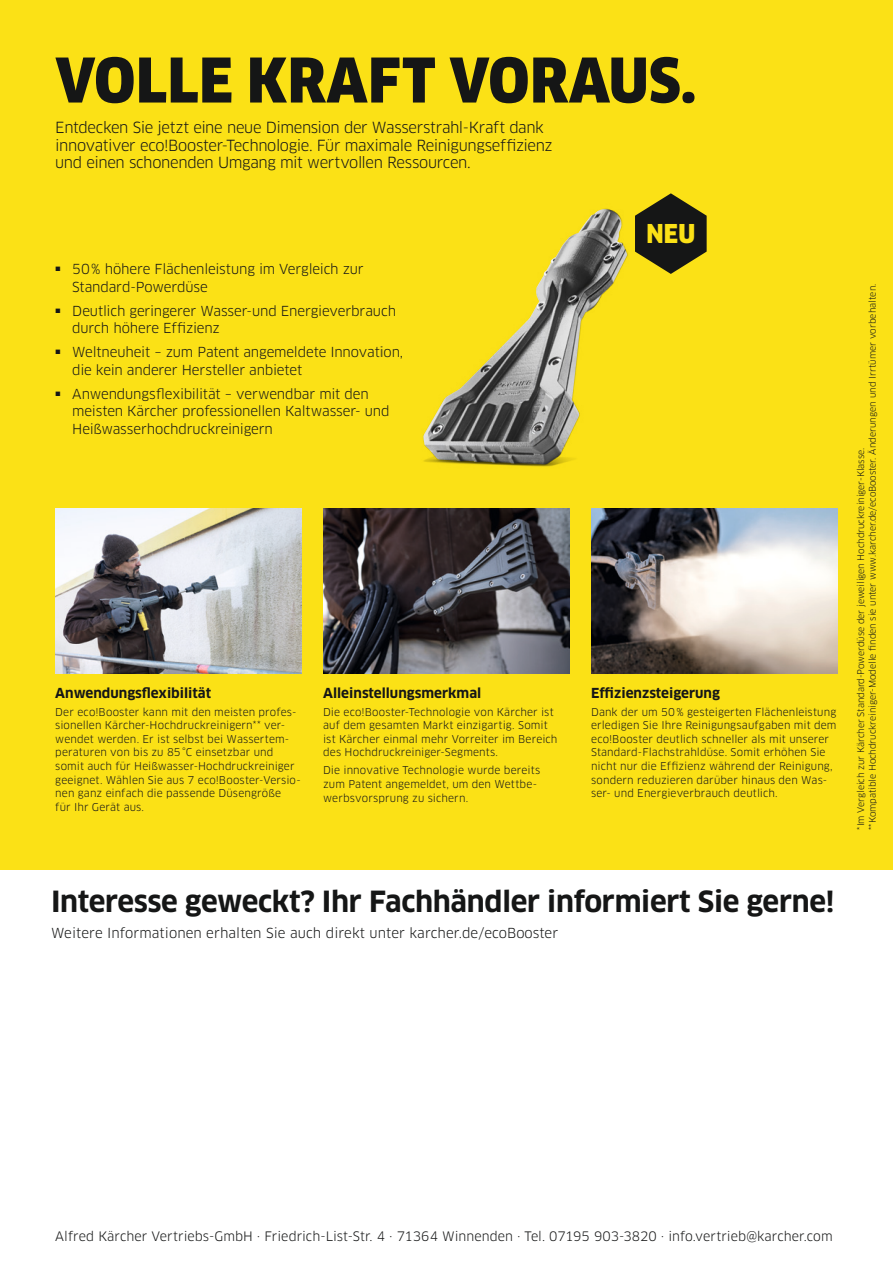
<style>
.page{position:relative;width:893px;height:1263px;background:#fff}
.page>*{position:absolute;margin:0;border:0;box-sizing:border-box;transform-origin:0 0}
.t1{font:900 60px "Clan Pro Narr";letter-spacing:.01em;color:#151616}
.t2{font:700 28.5px "Clan Pro";letter-spacing:-.01em;color:#151616}
.t3{font:900 25.35px "Clan Pro Narr";color:#fbe116}
.t4{font:15px/17.7px "Clan Pro";letter-spacing:-.025em;color:#151616}
.t5{font:13.5px/17.5px "Clan Pro";letter-spacing:-.01em;color:#151616}
.t6{font:700 13.5px "Clan Pro";color:#151616}
.t7{font:12.75px "Clan Pro";color:#151616}
.t8{font:10.5px/13.6px "Clan Pro";letter-spacing:.01em;color:#151616}
.t9{font:9px/11.7px "Clan Pro";letter-spacing:-.01em;color:#151616}
</style>
<div class="page">
<div style="left:0;top:0;width:893px;height:870px;background:#fbe116"></div>
<img style="left:55px;top:509px;width:247px;height:164px">
<img style="left:591px;top:509px;width:247px;height:164px">
<img style="left:323px;top:509px;width:247px;height:164px">
<img style="left:423px;top:209px;width:204px;height:256px">
<svg style="left:635px;top:193px;width:72px;height:81px"></svg>
<h1 class="t1" style="left:56px;top:46px;width:642px">VOLLE KRAFT VORAUS.</h1>
<h3 class="t4" style="left:55px;top:119px;width:499px">Entdecken Sie jetzt eine neue Dimension der Wasserstrahl-Kraft dank innovativer eco!Booster-Technologie. Für maximale Reinigungseffizienz und einen schonenden Umgang mit wertvollen Ressourcen.</h3>
<p class="t5" style="left:72px;top:261px;width:293px;text-indent:-17px"><sup>■</sup> 50% höhere Flächenleistung im Vergleich zur<br>Standard-Powerdüse</p>
<p class="t5" style="left:72px;top:302px;width:325px;text-indent:-17px"><sup>■</sup> Deutlich geringerer Wasser-und Energieverbrauch durch höhere Effizienz</p>
<p class="t5" style="left:72px;top:343px;width:332px;text-indent:-17px"><sup>■</sup> Weltneuheit – zum Patent angemeldete Innovation, die kein anderer Hersteller anbietet</p>
<p class="t5" style="left:72px;top:385px;width:319px;text-indent:-17px"><sup>■</sup> Anwendungsflexibilität – verwendbar mit den meisten Kärcher professionellen Kaltwasser- und<br>Heißwasserhochdruckreinigern</p>
<p class="t6" style="left:55px;top:685px;width:157px">Anwendungsflexibilität</p>
<p class="t8" style="left:55px;top:705px;width:247px">Der eco!Booster kann mit den meisten profes‑ sionellen Kärcher-Hochdruckreinigern** ver&shy;wendet werden. Er ist selbst bei Wassertem&shy;peraturen von bis zu 85°C einsetzbar und somit auch für Heißwasser-Hochdruckreiniger geeignet. Wählen Sie aus 7 eco!Booster-Versio&shy;nen ganz einfach die passende Düsengröße<br>für Ihr Gerät aus.</p>
<p class="t6" style="left:323px;top:685px;width:160px">Alleinstellungsmerkmal</p>
<p class="t8" style="left:323px;top:705px;width:236px">Die eco!Booster-Technologie von Kärcher ist auf dem gesamten Markt einzigartig. Somit ist Kärcher einmal mehr Vorreiter im Bereich des Hochdruckreiniger-Segments.</p>
<p class="t8" style="left:323px;top:764px;width:219px">Die innovative Technologie wurde bereits zum Patent angemeldet, um den Wettbe&shy;werbsvorsprung zu sichern.</p>
<h3 class="t3" style="left:646px;top:219px;width:50px">NEU</h3>
<p class="t6" style="left:591px;top:685px;width:130px">Effizienzsteigerung</p>
<p class="t8" style="left:591px;top:705px;width:247px">Dank der um 50% gesteigerten Flächenleistung erledigen Sie Ihre Reinigungsaufgaben mit dem eco!Booster deutlich schneller als mit unserer Standard-Flachstrahldüse. Somit erhöhen Sie nicht nur die Effizienz während der Reinigung, sondern reduzieren darüber hinaus den Was&shy;ser- und Energieverbrauch deutlich.</p>
<p class="t9" style="left:855px;top:830px;width:548px;rotate:-90deg">*Im Vergleich zur Kärcher Standard-Powerdüse der jeweiligen Hochdruckreiniger-Klasse.<br>**Kompatible Hochdruckreiniger-Modelle finden sie unter www.karcher.de/ecoBooster. Änderungen und Irrtümer vorbehalten.</p>
<h2 class="t2" style="left:51px;top:885px;width:785px">Interesse geweckt? Ihr Fachhändler informiert Sie gerne!</h2>
<p class="t5" style="left:51px;top:925px;width:509px">Weitere Informationen erhalten Sie auch direkt unter karcher.de/ecoBooster</p>
<p class="t7" style="left:55px;top:1229px;width:779px">Alfred Kärcher Vertriebs-GmbH · Friedrich-List-Str. 4 · 71364 Winnenden · Tel. 07195 903-3820 · info.vertrieb@karcher.com</p>
</div>
